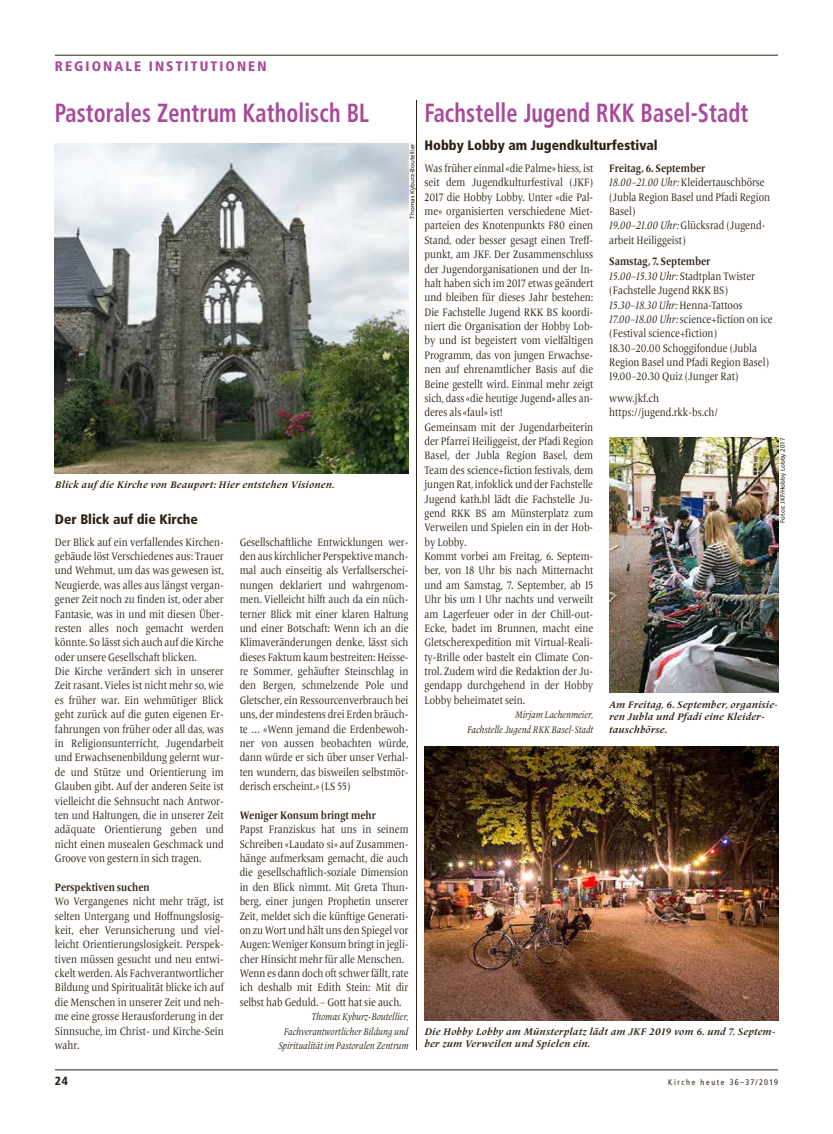
<style>
.page{position:relative;width:833px;height:1134px;background:#fff}
.page>*{position:absolute;margin:0;border:0;box-sizing:border-box;transform-origin:0 0}
.t1{font:700 condensed 26.25px "Frutiger";letter-spacing:.005em;color:#a84a9b;scale:.85 1}
.t2{font:900 condensed 13.75px "Frutiger";color:#2e2113}
.t3{font:900 condensed 13.75px "Frutiger";letter-spacing:.15em;color:#a84a9b}
.t4{font:900 condensed 11.88px "Frutiger";color:#2e2113}
.t5{font:11.25px/14.4px "Frutiger Serif LT Pro";color:#2e2113;scale:.85 1}
.t6{font:700 11.25px "Frutiger Serif LT Pro";color:#2e2113;scale:.85 1}
.t7{font:italic 700 10px/12.5px "Frutiger Serif LT Pro";letter-spacing:.025em;color:#2e2113}
.t8{font:italic 10px/14.4px "Frutiger Serif LT Pro";color:#2e2113;text-align:right;scale:.85 1}
.t9{font:condensed 8.12px "Frutiger";letter-spacing:.2em;color:#2e2113}
.t10{font:6.25px "Frutiger";color:#2e2113}
.s1{font-weight:700}
.s2{font-style:italic}
</style>
<div class="page">
<hr style="left:55px;top:1070px;width:723px;height:1px;background:#2e2113">
<hr style="left:416px;top:100px;width:1px;height:950px;background:#2e2113">
<hr style="left:55px;top:55px;width:723px;height:1px;background:#2e2113">
<img style="left:424px;top:747px;width:354px;height:273px">
<img style="left:55px;top:143px;width:354px;height:331px">
<img style="left:609px;top:438px;width:169px;height:255px">
<p class="t3" style="left:55px;top:58px;width:213px">REGIONALE INSTITUTIONEN</p>
<h1 class="t1" style="left:55px;top:97px;width:371px">Pastorales Zentrum Katholisch BL</h1>
<h1 class="t1" style="left:424px;top:97px;width:382px">Fachstelle Jugend RKK Basel-Stadt</h1>
<p class="t2" style="left:424px;top:137px;width:235px">Hobby Lobby am Jugendkulturfestival</p>
<p class="t5" style="left:424px;top:161px;width:200px">Was früher einmal «die Palme» hiess, ist seit dem Jugendkulturfestival (JKF)<br>2017 die Hobby Lobby. Unter «die Pal&shy;me» organisierten verschiedene Miet&shy;parteien des Knotenpunkts F80 einen Stand, oder besser gesagt einen Treff&shy;punkt, am JKF. Der Zusammenschluss der Jugendorganisationen und der In&shy;halt haben sich im 2017 etwas geändert und bleiben für dieses Jahr bestehen:<br>Die Fachstelle Jugend RKK BS koordi&shy;niert die Organisation der Hobby Lob&shy;by und ist begeistert vom vielfältigen Programm, das von jungen Erwachse&shy;nen auf ehrenamtlicher Basis auf die Beine gestellt wird. Einmal mehr zeigt sich, dass «die heutige Jugend» alles an&shy;deres als «faul» ist!<br>Gemeinsam mit der Jugendarbeiterin der Pfarrei Heiliggeist, der Pfadi Region Basel, der Jubla Region Basel, dem Team des science+fiction festivals, dem jungen Rat, infoklick und der Fachstelle Jugend kath.bl lädt die Fachstelle Ju&shy;gend RKK BS am Münsterplatz zum Verweilen und Spielen ein in der Hob&shy;by Lobby.<br>Kommt vorbei am Freitag, 6. Septem&shy;ber, von 18 Uhr bis nach Mitternacht und am Samstag, 7. September, ab 15<br>Uhr bis um 1 Uhr nachts und verweilt am Lagerfeuer oder in der Chill-out-Ecke, badet im Brunnen, macht eine Gletscherexpedition mit Virtual-Reali&shy;ty-Brille oder bastelt ein Climate Con&shy;trol. Zudem wird die Redaktion der Ju&shy;gendapp durchgehend in der Hobby Lobby beheimatet sein.</p>
<p class="t8" style="left:467px;top:708px;width:150px">Mirjam Lachenmeier,<br>Fachstelle Jugend RKK Basel-Stadt</p>
<p class="t10" style="left:409px;top:219px;width:77px;rotate:-90deg">Thomas Kyburz-Boutellier</p>
<p class="t5" style="left:609px;top:161px;width:191px"><span class="s1">Freitag, 6. September<br></span><span class="s2">18.00–21.00 Uhr:</span> Kleidertauschbörse (Jubla Region Basel und Pfadi Region<br>Basel)<br><span class="s2">19.00–21.00 Uhr:</span> Glücksrad (Jugend&shy;arbeit Heiliggeist)</p>
<p class="t5" style="left:609px;top:255px;width:194px"><span class="s1">Samstag, 7. September<br></span><span class="s2">15.00–15.30 Uhr:</span> Stadtplan Twister (Fachstelle Jugend RKK BS)<br><span class="s2">15.30–18.30 Uhr:</span> Henna-Tattoos<br><span class="s2">17.00–18.00 Uhr:</span> science+fiction on ice (Festival science+fiction)<br>18.30–20.00 Schoggifondue (Jubla<br>Region Basel und Pfadi Region Basel)<br>19.00–20.30 Quiz (Junger Rat)</p>
<p class="t5" style="left:609px;top:391px;width:130px">www.jkf.ch https://jugend.rkk-bs.ch/</p>
<p class="t10" style="left:779px;top:523px;width:86px;rotate:-90deg">Fotos: JKF/Hobby Lobby 2017</p>
<p class="t7" style="left:55px;top:478px;width:281px">Blick auf die Kirche von Beauport: Hier entstehen Visionen.</p>
<p class="t2" style="left:55px;top:511px;width:144px">Der Blick auf die Kirche</p>
<p class="t5" style="left:55px;top:535px;width:200px">Der Blick auf ein verfallendes Kirchen&shy;gebäude löst Verschiedenes aus: Trauer und Wehmut, um das was gewesen ist, Neugierde, was alles aus längst vergan&shy;gener Zeit noch zu finden ist, oder aber Fantasie, was in und mit diesen Über&shy;resten alles noch gemacht werden könnte. So lässt sich auch auf die Kirche oder unsere Gesellschaft blicken.<br>Die Kirche verändert sich in unserer Zeit rasant. Vieles ist nicht mehr so, wie es früher war. Ein wehmütiger Blick geht zurück auf die guten eigenen Er&shy;fahrungen von früher oder all das, was in Religionsunterricht, Jugendarbeit und Erwachsenenbildung gelernt wur&shy;de und Stütze und Orientierung im Glauben gibt. Auf der anderen Seite ist vielleicht die Sehnsucht nach Antwor&shy;ten und Haltungen, die in unserer Zeit adäquate Orientierung geben und nicht einen musealen Geschmack und Groove von gestern in sich tragen.</p>
<p class="t6" style="left:55px;top:880px;width:113px">Perspektiven suchen</p>
<p class="t5" style="left:55px;top:894px;width:200px;text-align:justify">Wo Vergangenes nicht mehr trägt, ist selten Untergang und Hoffnungslosig&shy;keit, eher Verunsicherung und viel&shy;leicht Orientierungslosigkeit. Perspek&shy;tiven müssen gesucht und neu entwi&shy;ckelt werden. Als Fachverantwortlicher Bildung und Spiritualität blicke ich auf die Menschen in unserer Zeit und neh&shy;me eine grosse Herausforderung in der Sinnsuche, im Christ- und Kirche-Sein wahr.</p>
<p class="t5" style="left:240px;top:535px;width:200px;text-align:justify">Gesellschaftliche Entwicklungen wer&shy;den aus kirchlicher Perspektive manch&shy;mal auch einseitig als Verfallserschei&shy;nungen deklariert und wahrgenom&shy;men. Vielleicht hilft auch da ein nüch&shy;terner Blick mit einer klaren Haltung und einer Botschaft: Wenn ich an die Klimaveränderungen denke, lässt sich dieses Faktum kaum bestreiten: Heisse&shy;re Sommer, gehäufter Steinschlag in den Bergen, schmelzende Pole und Gletscher, ein Ressourcenverbrauch bei uns, der mindestens drei Erden bräuch&shy;te … «Wenn jemand die Erdenbewoh&shy;ner von aussen beobachten würde, dann würde er sich über unser Verhal&shy;ten wundern, das bisweilen selbstmör&shy;derisch erscheint.» (LS 55)</p>
<p class="t6" style="left:240px;top:808px;width:162px">Weniger Konsum bringt mehr</p>
<p class="t5" style="left:240px;top:822px;width:200px">Papst Franziskus hat uns in seinem Schreiben «Laudato si» auf Zusammen&shy;hänge aufmerksam gemacht, die auch die gesellschaftlich-soziale Dimension in den Blick nimmt. Mit Greta Thun&shy;berg, einer jungen Prophetin unserer Zeit, meldet sich die künftige Generati&shy;on zu Wort und hält uns den Spiegel vor Augen: Weniger Konsum bringt in jegli&shy;cher Hinsicht mehr für alle Menschen.<br>Wenn es dann doch oft schwer fällt, rate ich deshalb mit Edith Stein: Mit dir selbst hab Geduld. – Gott hat sie auch.</p>
<p class="t8" style="left:278px;top:1009px;width:155px">Thomas Kyburz-Boutellier,<br>Fachverantwortlicher Bildung und<br>Spiritualität im Pastoralen Zentrum</p>
<p class="t7" style="left:609px;top:698px;width:170px">Am Freitag, 6. September, organisie&shy;ren Jubla und Pfadi eine Kleider&shy;tauschbörse.</p>
<p class="t7" style="left:424px;top:1025px;width:352px">Die Hobby Lobby am Münsterplatz lädt am JKF 2019 vom 6. und 7. Septem&shy;ber zum Verweilen und Spielen ein.</p>
<p class="t4" style="left:55px;top:1074px;width:15px">24</p>
<p class="t9" style="left:668px;top:1077px;width:111px">Kirche heute 36–37/2019</p>
</div>
